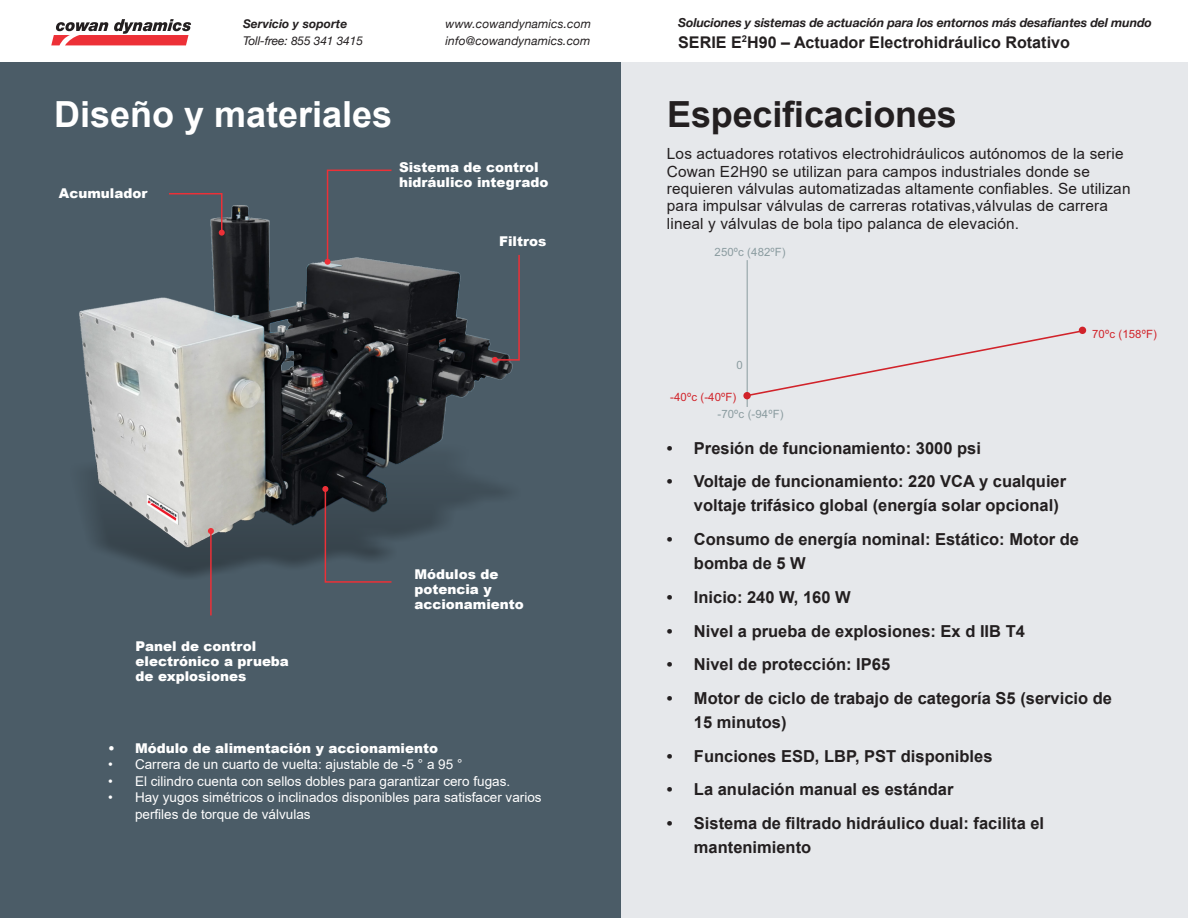
<style>
.page{position:relative;width:1188px;height:918px;background:#fff}
.page>*{position:absolute;margin:0;border:0;box-sizing:border-box;transform-origin:0 0}
.t1{font:700 36px "Arial";color:#fff}
.t2{font:700 36px "Arial";letter-spacing:-.005em;color:#231f20}
.t3{font:700 16.5px/24px "Arial";color:#231f20}
.t4{font:700 16.2px "Arial";color:#231f20}
.t5{font:15.3px/17.4px "Arial";letter-spacing:.01em;color:#231f20}
.t6{font:13.5px/16.5px "Arial";color:#fff}
.t7{font:900 13.5px/15px "Arial";color:#fff}
.t8{font:italic 700 12.3px "Helvetica Neue";letter-spacing:-.01em;color:#231f20}
.t9{font:italic 12px "Helvetica Neue";letter-spacing:.01em;color:#231f20}
.t10{font:italic 12px "Helvetica Neue";letter-spacing:-.01em;color:#231f20}
.t11{font:italic 700 12px "Helvetica Neue";letter-spacing:.01em;color:#231f20}
.t12{font:11.4px "Arial";letter-spacing:.01em;color:#8b9ca0}
.t13{font:11.4px "Arial";letter-spacing:.01em;color:#d1232a}
</style>
<div class="page">
<svg style="left:51px;top:19px;width:140px;height:26px"></svg>
<div style="left:0;top:62px;width:1188px;height:856px;background:#4b5c67"></div>
<img style="left:79px;top:205px;width:434px;height:372px">
<div style="left:621px;top:62px;width:567px;height:856px;background:#e6e8eb"></div>
<hr style="left:747px;top:260px;width:1px;height:147px;background:#8a9b9f">
<svg style="left:746px;top:330px;width:335px;height:68px"></svg>
<div style="left:743px;top:392px;width:8px;height:7px;background:#d1232a;border-radius:50%"></div>
<div style="left:1079px;top:327px;width:7px;height:7px;background:#d1232a;border-radius:50%"></div>
<svg style="left:168px;top:193px;width:57px;height:43px"></svg>
<svg style="left:492px;top:253px;width:28px;height:110px"></svg>
<svg style="left:325px;top:169px;width:68px;height:96px"></svg>
<svg style="left:322px;top:486px;width:71px;height:97px"></svg>
<hr style="left:210px;top:531px;width:2px;height:84px;background:#ed3037">
<svg style="left:208px;top:528px;width:6px;height:6px"></svg>
<p class="t11" style="left:243px;top:16px;width:106px">Servicio y soporte</p>
<p class="t9" style="left:446px;top:17px;width:147px">www.cowandynamics.com</p>
<p class="t10" style="left:243px;top:34px;width:122px">Toll-free: 855 341 3415</p>
<p class="t9" style="left:446px;top:34px;width:147px">info@cowandynamics.com</p>
<p class="t1" style="left:54px;top:89px;width:340px">Diseño y materiales</p>
<p class="t7" style="left:59px;top:185px;width:90px">Acumulador</p>
<p class="t7" style="left:399px;top:159px;width:151px">Sistema de control hidráulico integrado</p>
<p class="t7" style="left:499px;top:233px;width:49px">Filtros</p>
<p class="t7" style="left:136px;top:638px;width:155px">Panel de control electrónico a prueba de explosiones</p>
<p class="t7" style="left:414px;top:566px;width:111px">Módulos de potencia y accionamiento</p>
<p class="t7" style="left:108px;top:740px;width:332px">• Módulo de alimentación y accionamiento</p>
<p class="t6" style="left:108px;top:756px;width:356px">• Carrera de un cuarto de vuelta: ajustable de -5 ° a 95 °</p>
<p class="t6" style="left:108px;top:772px;width:404px">• El cilindro cuenta con sellos dobles para garantizar cero fugas.</p>
<p class="t6" style="left:135px;top:789px;width:408px;text-indent:-27px">• Hay yugos simétricos o inclinados disponibles para satisfacer varios perfiles de torque de válvulas</p>
<p class="t8" style="left:678px;top:15px;width:475px">Soluciones y sistemas de actuación para los entornos más desafiantes del mundo</p>
<p class="t4" style="left:678px;top:30px;width:393px">SERIE E<sup>2</sup>H90 – Actuador Electrohidráulico Rotativo</p>
<p class="t2" style="left:667px;top:89px;width:291px">Especificaciones</p>
<p class="t5" style="left:667px;top:145px;width:465px">Los actuadores rotativos electrohidráulicos autónomos de la serie Cowan E2H90 se utilizan para campos industriales donde se requieren válvulas automatizadas altamente confiables. Se utilizan para impulsar válvulas de carreras rotativas,válvulas de carrera lineal y válvulas de bola tipo palanca de elevación.</p>
<p class="t12" style="left:715px;top:244px;width:73px">250ºc (482ºF)</p>
<p class="t12" style="left:736px;top:358px;width:8px">0</p>
<p class="t13" style="left:670px;top:390px;width:68px">-40ºc (-40ºF)</p>
<p class="t12" style="left:717px;top:407px;width:68px">-70ºc (-94ºF)</p>
<p class="t13" style="left:1092px;top:326px;width:66px">70ºc (158ºF)</p>
<p class="t3" style="left:667px;top:436px;width:316px">• Presión de funcionamiento: 3000 psi</p>
<p class="t3" style="left:694px;top:470px;width:374px;text-indent:-27px">• Voltaje de funcionamiento: 220 VCA y cualquier voltaje trifásico global (energía solar opcional)</p>
<p class="t3" style="left:694px;top:528px;width:387px;text-indent:-27px">• Consumo de energía nominal: Estático: Motor de bomba de 5 W</p>
<p class="t3" style="left:667px;top:585px;width:185px">• Inicio: 240 W, 160 W</p>
<p class="t3" style="left:667px;top:619px;width:360px">• Nivel a prueba de explosiones: Ex d IIB T4</p>
<p class="t3" style="left:667px;top:653px;width:225px">• Nivel de protección: IP65</p>
<p class="t3" style="left:694px;top:686px;width:420px;text-indent:-27px">• Motor de ciclo de trabajo de categoría S5 (servicio de<br>15 minutos)</p>
<p class="t3" style="left:667px;top:744px;width:327px">• Funciones ESD, LBP, PST disponibles</p>
<p class="t3" style="left:667px;top:778px;width:288px">• La anulación manual es estándar</p>
<p class="t3" style="left:694px;top:812px;width:352px;text-indent:-27px">• Sistema de filtrado hidráulico dual: facilita el mantenimiento</p>
</div>
